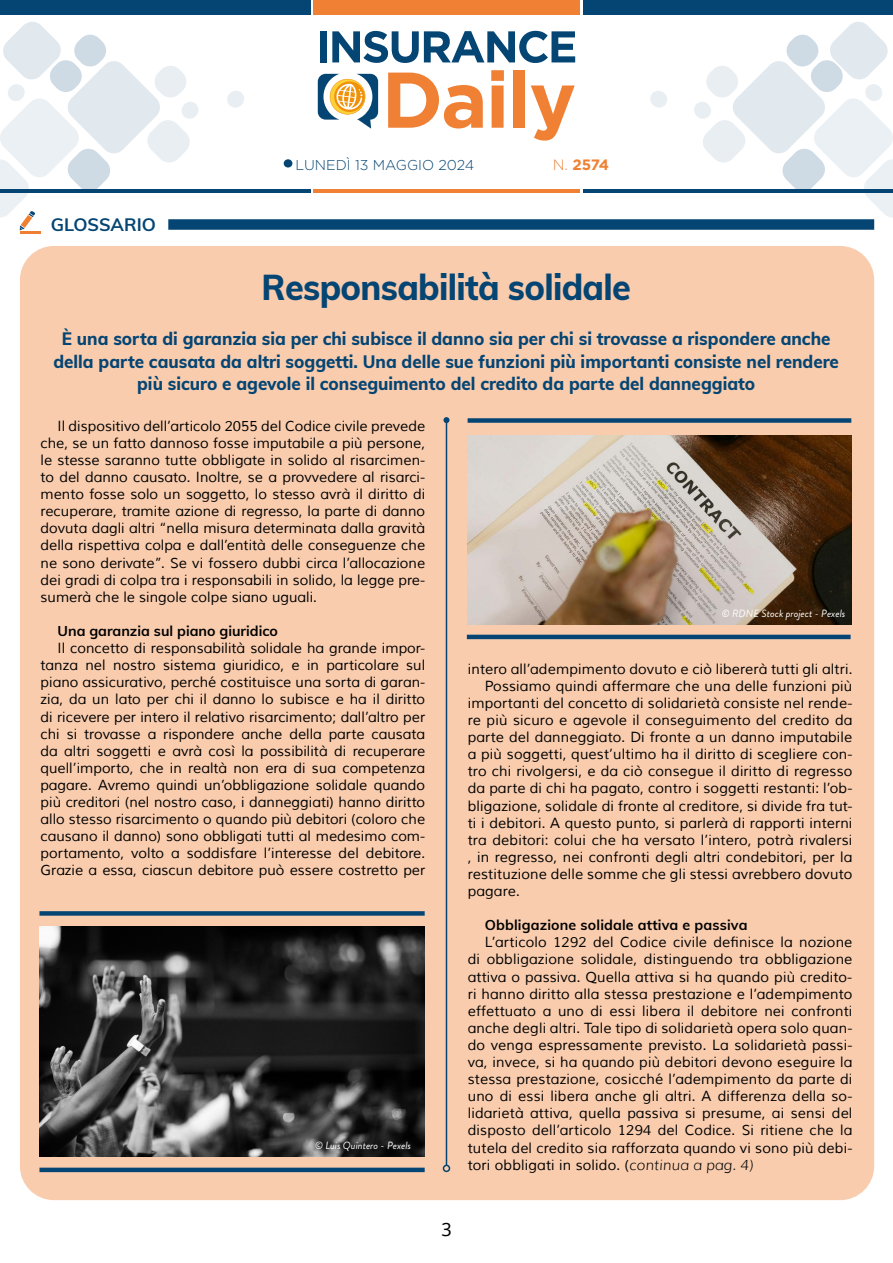
<style>
.page{position:relative;width:893px;height:1263px;background:#fff}
.page>*{position:absolute;margin:0;border:0;box-sizing:border-box;transform-origin:0 0}
.t1{font:800 36px "Muli";letter-spacing:-.02em;color:#054573;scale:.95 1}
.t2{font:800 18px/22.5px "Muli";color:#054573;text-align:center;scale:.95 1}
.t3{font:700 18px "Muli";color:#054573}
.t4{font:18px "Noto Sans";color:#000}
.t5{font:700 15px "Gotham";color:#f08033}
.t6{font:14.25px/17.1px "Muli";letter-spacing:.01em;color:#000;text-align:justify}
.t7{font:700 14.25px "Muli";letter-spacing:.005em;color:#000}
.t8{font:300 14.25px "Gotham";color:#054573}
.t9{font:italic 10.5px "Brandon Grotesque";color:#fff}
.s1{font-weight:300}
.s2{font-weight:300;font-style:italic}
</style>
<div class="page">
<div style="left:0;top:0;width:310px;height:15px;background:#054573"></div>
<div style="left:313px;top:0;width:266px;height:15px;background:#f08033"></div>
<hr style="left:0;top:189px;width:310px;height:3px;background:#054573">
<hr style="left:313px;top:189px;width:266px;height:3px;background:#f08033">
<div style="left:284px;top:159px;width:8px;height:8px;background:#054573;border-radius:50%"></div>
<svg style="left:650px;top:91px;width:17px;height:17px"></svg>
<svg style="left:227px;top:91px;width:17px;height:17px"></svg>
<svg style="left:693px;top:22px;width:200px;height:196px"></svg>
<hr style="left:583px;top:189px;width:310px;height:3px;background:#054573">
<div style="left:583px;top:0;width:310px;height:15px;background:#054573"></div>
<svg style="left:318px;top:74px;width:60px;height:55px"></svg>
<svg style="left:388px;top:73px;width:95px;height:56px"></svg>
<svg style="left:491px;top:70px;width:13px;height:58px"></svg>
<div style="left:513px;top:70px;width:12px;height:58px;background:#f08034"></div>
<svg style="left:531px;top:85px;width:44px;height:56px"></svg>
<div style="left:320px;top:31px;width:6px;height:31px;background:#044574"></div>
<svg style="left:332px;top:31px;width:243px;height:32px"></svg>
<div style="left:20px;top:246px;width:854px;height:954px;background:#f9ccae;border-radius:34px"></div>
<svg style="left:0;top:22px;width:199px;height:208px"></svg>
<hr style="left:20px;top:232px;width:21px;height:2px;background:#ef7f32">
<div style="left:168px;top:219px;width:706px;height:11px;background:#054573"></div>
<hr style="left:446px;top:420px;width:1px;height:745px;background:#054573">
<svg style="left:443px;top:417px;width:6px;height:6px"></svg>
<div style="left:443px;top:1164px;width:7px;height:8px;border:2px solid #054573;border-radius:50%"></div>
<div style="left:39px;top:911px;width:386px;height:5px;background:#054573"></div>
<div style="left:39px;top:1167px;width:386px;height:5px;background:#054573"></div>
<img style="left:39px;top:927px;width:386px;height:229px">
<div style="left:468px;top:418px;width:383px;height:5px;background:#054573"></div>
<hr style="left:467px;top:635px;width:384px;height:4px;background:#054573">
<img style="left:468px;top:435px;width:383px;height:190px">
<p class="t3" style="left:51px;top:211px;width:107px">GLOSSARIO</p>
<p class="t8" style="left:296px;top:157px;width:180px">LUNEDÌ 13 MAGGIO 2024</p>
<p class="t5" style="left:553px;top:156px;width:58px"><span class="s1">N.</span> 2574</p>
<h1 class="t1" style="left:261px;top:261px;width:390px">Responsabilità solidale</h1>
<p class="t2" style="left:53px;top:327px;width:828px">È una sorta di garanzia sia per chi subisce il danno sia per chi si trovasse a rispondere anche della parte causata da altri soggetti. Una delle sue funzioni più importanti consiste nel rendere più sicuro e agevole il conseguimento del credito da parte del danneggiato</p>
<p class="t6" style="left:41px;top:418px;width:386px;text-indent:17px">Il dispositivo dell’articolo 2055 del Codice civile prevede che, se un fatto dannoso fosse imputabile a più persone, le stesse saranno tutte obbligate in solido al risarcimen&shy;to del danno causato. Inoltre, se a provvedere al risarci&shy;mento fosse solo un soggetto, lo stesso avrà il diritto di recuperare, tramite azione di regresso, la parte di danno dovuta dagli altri “nella misura determinata dalla gravità della rispettiva colpa e dall’entità delle conseguenze che ne sono derivate”. Se vi fossero dubbi circa l’allocazione dei gradi di colpa tra i responsabili in solido, la legge pre&shy;sumerà che le singole colpe siano uguali.</p>
<p class="t7" style="left:58px;top:620px;width:222px">Una garanzia sul piano giuridico</p>
<p class="t6" style="left:41px;top:640px;width:386px;text-indent:17px">Il concetto di responsabilità solidale ha grande impor&shy;tanza nel nostro sistema giuridico, e in particolare sul piano assicurativo, perché costituisce una sorta di garan&shy;zia, da un lato per chi il danno lo subisce e ha il diritto di ricevere per intero il relativo risarcimento; dall’altro per chi si trovasse a rispondere anche della parte causata da altri soggetti e avrà così la possibilità di recuperare quell’importo, che in realtà non era di sua competenza pagare. Avremo quindi un’obbligazione solidale quando più creditori (nel nostro caso, i danneggiati) hanno diritto allo stesso risarcimento o quando più debitori (coloro che causano il danno) sono obbligati tutti al medesimo com&shy;portamento, volto a soddisfare l’interesse del debitore.<br>Grazie a essa, ciascun debitore può essere costretto per</p>
<p class="t9" style="left:315px;top:1138px;width:97px">© Luis Quintero - Pexels</p>
<p class="t9" style="left:722px;top:606px;width:125px">© RDNE Stock project - Pexels</p>
<p class="t6" style="left:468px;top:660px;width:386px">intero all’adempimento dovuto e ciò libererà tutti gli altri.</p>
<p class="t6" style="left:485px;top:678px;width:369px">Possiamo quindi affermare che una delle funzioni più</p>
<p class="t6" style="left:468px;top:695px;width:386px">importanti del concetto di solidarietà consiste nel rende-</p>
<p class="t6" style="left:468px;top:712px;width:386px">re più sicuro e agevole il conseguimento del credito da</p>
<p class="t6" style="left:468px;top:729px;width:386px">parte del danneggiato. Di fronte a un danno imputabile</p>
<p class="t6" style="left:468px;top:746px;width:386px">a più soggetti, quest’ultimo ha il diritto di scegliere con-</p>
<p class="t6" style="left:468px;top:763px;width:386px">tro chi rivolgersi, e da ciò consegue il diritto di regresso</p>
<p class="t6" style="left:468px;top:780px;width:386px">da parte di chi ha pagato, contro i soggetti restanti: l’ob-</p>
<p class="t6" style="left:468px;top:797px;width:386px">bligazione, solidale di fronte al creditore, si divide fra tut-</p>
<p class="t6" style="left:468px;top:814px;width:386px">ti i debitori. A questo punto, si parlerà di rapporti interni</p>
<p class="t6" style="left:468px;top:831px;width:386px">tra debitori: colui che ha versato l’intero, potrà rivalersi</p>
<p class="t6" style="left:468px;top:849px;width:386px">, in regresso, nei confronti degli altri condebitori, per la</p>
<p class="t6" style="left:468px;top:866px;width:386px">restituzione delle somme che gli stessi avrebbero dovuto</p>
<p class="t6" style="left:468px;top:883px;width:54px">pagare.</p>
<p class="t7" style="left:485px;top:915px;width:264px">Obbligazione solidale attiva e passiva</p>
<p class="t6" style="left:468px;top:934px;width:386px;text-indent:17px">L’articolo 1292 del Codice civile definisce la nozione di obbligazione solidale, distinguendo tra obbligazione attiva o passiva. Quella attiva si ha quando più credito&shy;ri hanno diritto alla stessa prestazione e l’adempimento effettuato a uno di essi libera il debitore nei confronti anche degli altri. Tale tipo di solidarietà opera solo quan&shy;do venga espressamente previsto. La solidarietà passi&shy;va, invece, si ha quando più debitori devono eseguire la stessa prestazione, cosicché l’adempimento da parte di uno di essi libera anche gli altri. A differenza della so&shy;lidarietà attiva, quella passiva si presume, ai sensi del disposto dell’articolo 1294 del Codice. Si ritiene che la tutela del credito sia rafforzata quando vi sono più debi&shy;tori obbligati in solido. (<span class="s2">continua a pag. 4)</span></p>
<p class="t4" style="left:441px;top:1217px;width:12px">3</p>
</div>
